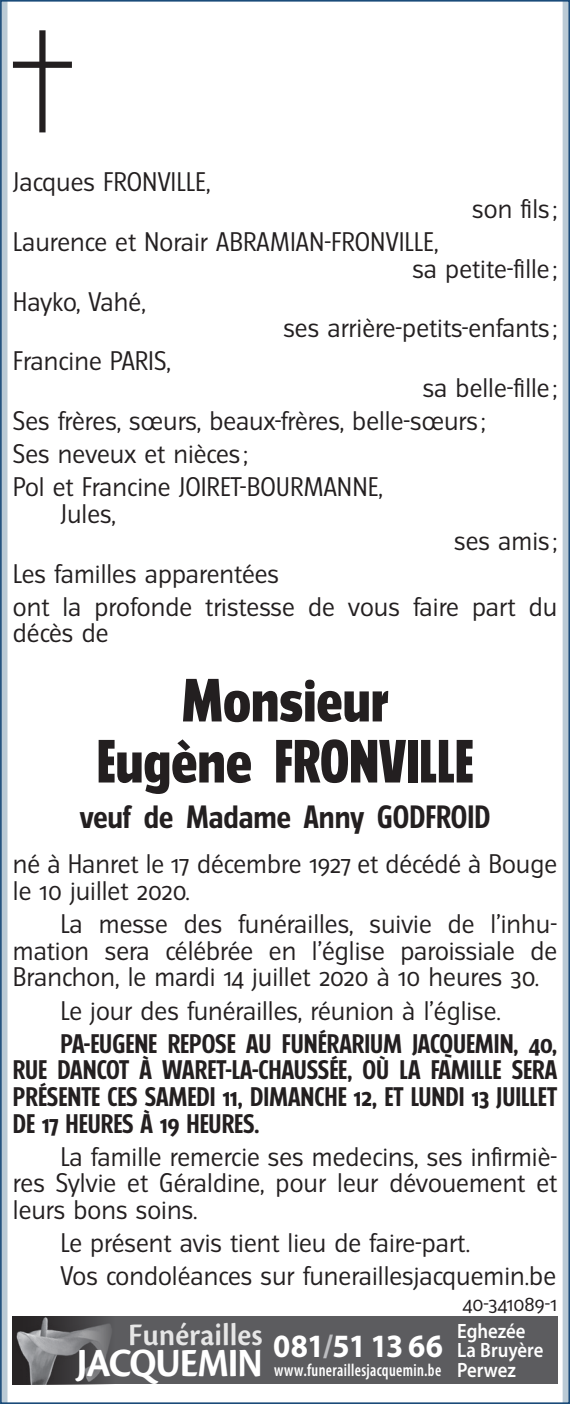
<style>
.page{position:relative;width:570px;height:1404px;background:#fff}
.page>*{position:absolute;margin:0;border:0;box-sizing:border-box;transform-origin:0 0}
.t1{font:800 54.6px/60.9px "Turmino";color:#231f20;text-align:center}
.t2{font:700 41.7px "Cronos Pro";letter-spacing:-.025em;color:#fff;scale:.91 1}
.t3{font:600 32.7px "Cronos Pro";color:#fff;scale:.95 1}
.t4{font:700 28.8px "Turmino";color:#231f20}
.t5{font:24px/26.7px "Turmino";color:#231f20}
.t6{font:700 24px/26.7px "Turmino";color:#231f20;text-align:justify}
.t7{font:600 20.7px/19.2px "Myriad Pro";color:#fff;scale:.9 1}
.t8{font:19.2px "Turmino";letter-spacing:-.005em;color:#231f20}
.t9{font:600 condensed 17.7px "Myriad Pro";letter-spacing:.02em;color:#fff;scale:.89 1}
</style>
<div class="page">
<svg style="left:0;top:0;width:8px;height:1403px;fill:#bacad5"></svg>
<div style="left:562px;top:0;width:8px;height:1403px;background:#bacad5"></div>
<svg style="left:13px;top:30px;width:59px;height:102px"></svg>
<div style="left:13px;top:1316px;width:544px;height:67px;background:#5c5c5f"></div>
<img style="left:13px;top:1316px;width:98px;height:67px">
<p class="t5" style="left:13px;top:169px;width:199px">Jacques FRONVILLE,</p>
<p class="t5" style="left:472px;top:195px;width:86px">son fils ;</p>
<p class="t5" style="left:412px;top:228px;width:146px;text-indent:-399px">Laurence et Norair ABRAMIAN-FRONVILLE,<br>sa petite-fille;</p>
<p class="t5" style="left:13px;top:288px;width:134px">Hayko, Vahé,</p>
<p class="t5" style="left:283px;top:315px;width:275px">ses arrière-petits-enfants ;</p>
<p class="t5" style="left:13px;top:348px;width:159px">Francine PARIS,</p>
<p class="t5" style="left:13px;top:371px;width:545px;line-height:33px;text-indent:410px">sa belle-fille;<br>Ses frères, sœurs, beaux-frères, belle-sœurs ;<br>Ses neveux et nièces ;<br>Pol et Francine JOIRET-BOURMANNE,</p>
<p class="t5" style="left:60px;top:500px;width:57px">Jules,</p>
<p class="t5" style="left:454px;top:527px;width:104px">ses amis ;</p>
<p class="t5" style="left:13px;top:557px;width:545px;line-height:33px">Les familles apparentées<br>ont la profonde tristesse de vous faire part du</p>
<p class="t5" style="left:13px;top:620px;width:97px">décès de</p>
<h1 class="t1" style="left:97px;top:670px;width:378px">Monsieur<br>Eugène FRONVILLE</h1>
<p class="t4" style="left:80px;top:799px;width:412px">veuf de Madame Anny GODFROID</p>
<p class="t5" style="left:13px;top:850px;width:546px">né à Hanret le 17 décembre 1927 et décédé à Bouge le 10 juillet 2020.</p>
<p class="t5" style="left:13px;top:910px;width:545px;text-align:justify;text-indent:47px">La messe des funérailles, suivie de l’inhu&shy;mation sera célébrée en l’église paroissiale de Branchon, le mardi 14 juillet 2020 à 10 heures 30.</p>
<p class="t5" style="left:60px;top:996px;width:442px">Le jour des funérailles, réunion à l’église.</p>
<p class="t6" style="left:13px;top:1029px;width:545px;text-indent:47px">PA-EUGENE REPOSE AU FUNÉRARIUM JACQUEMIN, 40, RUE DANCOT À WARET-LA-CHAUSSÉE, OÙ LA FAMILLE SERA PRÉSENTE CES SAMEDI 11, DIMANCHE 12, ET LUNDI 13 JUILLET DE 17 HEURES À 19 HEURES.</p>
<p class="t5" style="left:13px;top:1142px;width:546px;text-align:justify;text-indent:47px">La famille remercie ses medecins, ses infirmiè&shy;res Sylvie et Géraldine, pour leur dévouement et leurs bons soins.</p>
<p class="t5" style="left:60px;top:1226px;width:497px;line-height:33px">Le présent avis tient lieu de faire-part.<br>Vos condoléances sur funeraillesjacquemin.be</p>
<p class="t8" style="left:462px;top:1291px;width:96px">40‑341089‑1</p>
<h3 class="t3" style="left:129px;top:1315px;width:142px">Funérailles</h3>
<p class="t7" style="left:457px;top:1320px;width:97px">Eghezée<br>La Bruyère<br>Perwez</p>
<h2 class="t2" style="left:77px;top:1338px;width:404px">JACQUEMIN <sup>081</sup><sup>/</sup><sup>51</sup> <sup>13</sup> <sup>66</sup></h2>
<p class="t9" style="left:274px;top:1359px;width:189px">www.funeraillesjacquemin.be</p>
</div>
